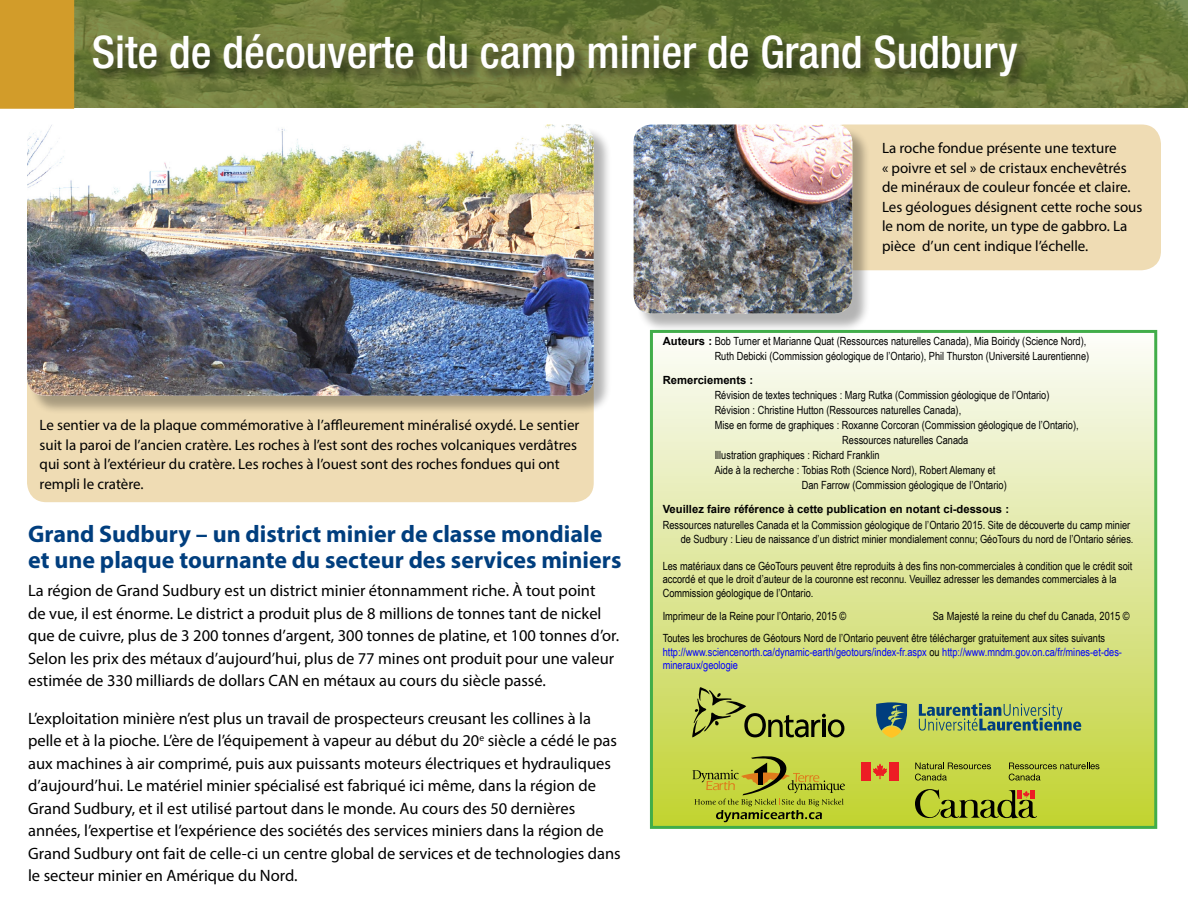
<style>
.page{position:relative;width:1188px;height:918px;background:#fff}
.page>*{position:absolute;margin:0;border:0;box-sizing:border-box;transform-origin:0 0}
.t1{font:500 condensed 45px "Helvetica Neue LT Std";color:#fff}
.t2{font:700 24px/25.5px "Myriad Pro";color:#003e7e}
.t3{font:16.5px/22.5px "Myriad Pro";color:#000}
.t4{font:15px/19.5px "Myriad Pro";color:#000}
.t5{font:11.25px/13.5px "Arial Narrow";color:#000}
.t6{font:11.25px/13.5px "Arial Narrow";color:#00f}
.t7{font:700 11.25px "Arial";color:#000}
.s1{font-family:"Arial";font-weight:700}
.s2{color:#000}
.s3{color:#000103}
</style>
<div class="page">
<img style="left:74px;top:0;width:1114px;height:108px">
<div style="left:92px;top:33px;width:939px;height:59px;background:#000;opacity:.6"></div>
<div style="left:0;top:0;width:74px;height:109px;background:#d29c2a"></div>
<div style="left:824px;top:125px;width:337px;height:145px;background:#efdcb4;border-radius:20px"></div>
<div style="left:27px;top:362px;width:567px;height:140px;background:#efdcb4;border-radius:20px"></div>
<div style="left:29px;top:127px;width:583px;height:287px;background:#000;opacity:.3"></div>
<img style="left:27px;top:124px;width:567px;height:272px">
<div style="left:636px;top:127px;width:235px;height:205px;background:#000;opacity:.3"></div>
<img style="left:634px;top:124px;width:218px;height:190px">
<div style="left:651px;top:331px;width:505px;height:496px;background:linear-gradient(to bottom,#fcfcfc,#c1d234)"></div>
<div style="left:650px;top:330px;width:507px;height:499px;border:3px solid #41ad49"></div>
<svg style="left:919px;top:703px;width:162px;height:28px;background:#8eaa69"></svg>
<svg style="left:882px;top:726px;width:19px;height:12px"></svg>
<svg style="left:876px;top:702px;width:31px;height:29px"></svg>
<div style="left:862px;top:762px;width:9px;height:19px;background:#ed1d24"></div>
<svg style="left:873px;top:764px;width:14px;height:15px"></svg>
<div style="left:889px;top:762px;width:9px;height:19px;background:#ed1d24"></div>
<svg style="left:915px;top:763px;width:184px;height:60px;background:#adb935"></svg>
<svg style="left:692px;top:756px;width:153px;height:66px;background:#adb735"></svg>
<svg style="left:692px;top:687px;width:152px;height:50px;background:#acb753"></svg>
<h1 class="t1" style="left:92px;top:25px;width:927px">Site de découverte du camp minier de Grand Sudbury</h1>
<p class="t4" style="left:40px;top:415px;width:541px">Le sentier va de la plaque commémorative à l’affleurement minéralisé oxydé. Le sentier suit la paroi de l’ancien cratère. Les roches à l’est sont des roches volcaniques verdâtres qui sont à l’extérieur du cratère. Les roches à l’ouest sont des roches fondues qui ont rempli le cratère.</p>
<h3 class="t2" style="left:28px;top:521px;width:595px">Grand Sudbury – un district minier de classe mondiale et une plaque tournante du secteur des services miniers</h3>
<p class="t3" style="left:28px;top:579px;width:593px">La région de Grand Sudbury est un district minier étonnamment riche. À tout point<br>de vue, il est énorme. Le district a produit plus de 8 millions de tonnes tant de nickel que de cuivre, plus de 3 200 tonnes d’argent, 300 tonnes de platine, et 100 tonnes d’or.<br>Selon les prix des métaux d’aujourd’hui, plus de 77 mines ont produit pour une valeur estimée de 330 milliards de dollars CAN en métaux au cours du siècle passé.</p>
<p class="t3" style="left:28px;top:707px;width:594px">L’exploitation minière n’est plus un travail de prospecteurs creusant les collines à la pelle et à la pioche. L’ère de l’équipement à vapeur au début du 20<sup>e</sup> siècle a cédé le pas aux machines à air comprimé, puis aux puissants moteurs électriques et hydrauliques d’aujourd’hui. Le matériel minier spécialisé est fabriqué ici même, dans la région de Grand Sudbury, et il est utilisé partout dans le monde. Au cours des 50 dernières années, l’expertise et l’expérience des sociétés des services miniers dans la région de Grand Sudbury ont fait de celle-ci un centre global de services et de technologies dans le secteur minier en Amérique du Nord.</p>
<p class="t4" style="left:882px;top:138px;width:262px">La roche fondue présente une texture<br>« poivre et sel » de cristaux enchevêtrés de minéraux de couleur foncée et claire.<br>Les géologues désignent cette roche sous le nom de norite, un type de gabbro. La pièce d’un cent indique l’échelle.</p>
<p class="t5" style="left:663px;top:333px;width:428px;line-height:15px;text-align:right"><span class="s1">Auteurs :</span> Bob Turner et Marianne Quat (Ressources naturelles Canada), Mia Boiridy (Science Nord),<br>Ruth Debicki (Commission géologique de l’Ontario), Phil Thurston (Université Laurentienne)</p>
<p class="t7" style="left:663px;top:373px;width:92px">Remerciements :</p>
<p class="t5" style="left:715px;top:388px;width:336px">Révision de textes techniques : Marg Rutka (Commission géologique de l’Ontario)</p>
<p class="t5" style="left:715px;top:403px;width:248px">Révision : Christine Hutton (Ressources naturelles Canada),</p>
<p class="t5" style="left:715px;top:418px;width:366px">Mise en forme de graphiques : Roxanne Corcoran (Commission géologique de l’Ontario),</p>
<p class="t5" style="left:842px;top:433px;width:128px">Ressources naturelles Canada</p>
<p class="t5" style="left:715px;top:448px;width:167px">Illustration graphiques : Richard Franklin</p>
<p class="t5" style="left:715px;top:463px;width:282px">Aide à la recherche : Tobias Roth (Science Nord), Robert Alemany et</p>
<p class="t5" style="left:802px;top:478px;width:207px">Dan Farrow (Commission géologique de l’Ontario)</p>
<p class="t5" style="left:663px;top:501px;width:469px;line-height:15.9px"><span class="s1">Veuillez faire référence à cette publication en notant ci-dessous :<br></span>Ressources naturelles Canada et la Commission géologique de l’Ontario 2015. Site de découverte du camp minier</p>
<p class="t5" style="left:681px;top:532px;width:454px">de Sudbury : Lieu de naissance d’un district minier mondialement connu; GéoTours du nord de l’Ontario séries.</p>
<p class="t5" style="left:663px;top:559px;width:471px">Les matériaux dans ce GéoTours peuvent être reproduits à des fins non-commerciales à condition que le crédit soit accordé et que le droit d’auteur de la couronne est reconnu. Veuillez adresser les demandes commerciales à la<br>Commission géologique de l’Ontario.</p>
<p class="t5" style="left:663px;top:609px;width:185px">Imprimeur de la Reine pour l’Ontario, 2015 ©</p>
<p class="t5" style="left:933px;top:609px;width:198px">Sa Majesté la reine du chef du Canada, 2015 ©</p>
<p class="t6" style="left:663px;top:631px;width:461px"><span class="s2">Toutes les brochures de Géotours Nord de l’Ontario peuvent être télécharger gratuitement aux sites suivants </span>http://www.sciencenorth.ca/dynamic-earth/geotours/index-fr.aspx <span class="s3">ou</span> http://www.mndm.gov.on.ca/fr/mines-et-des&shy;mineraux/geologie</p>
</div>
